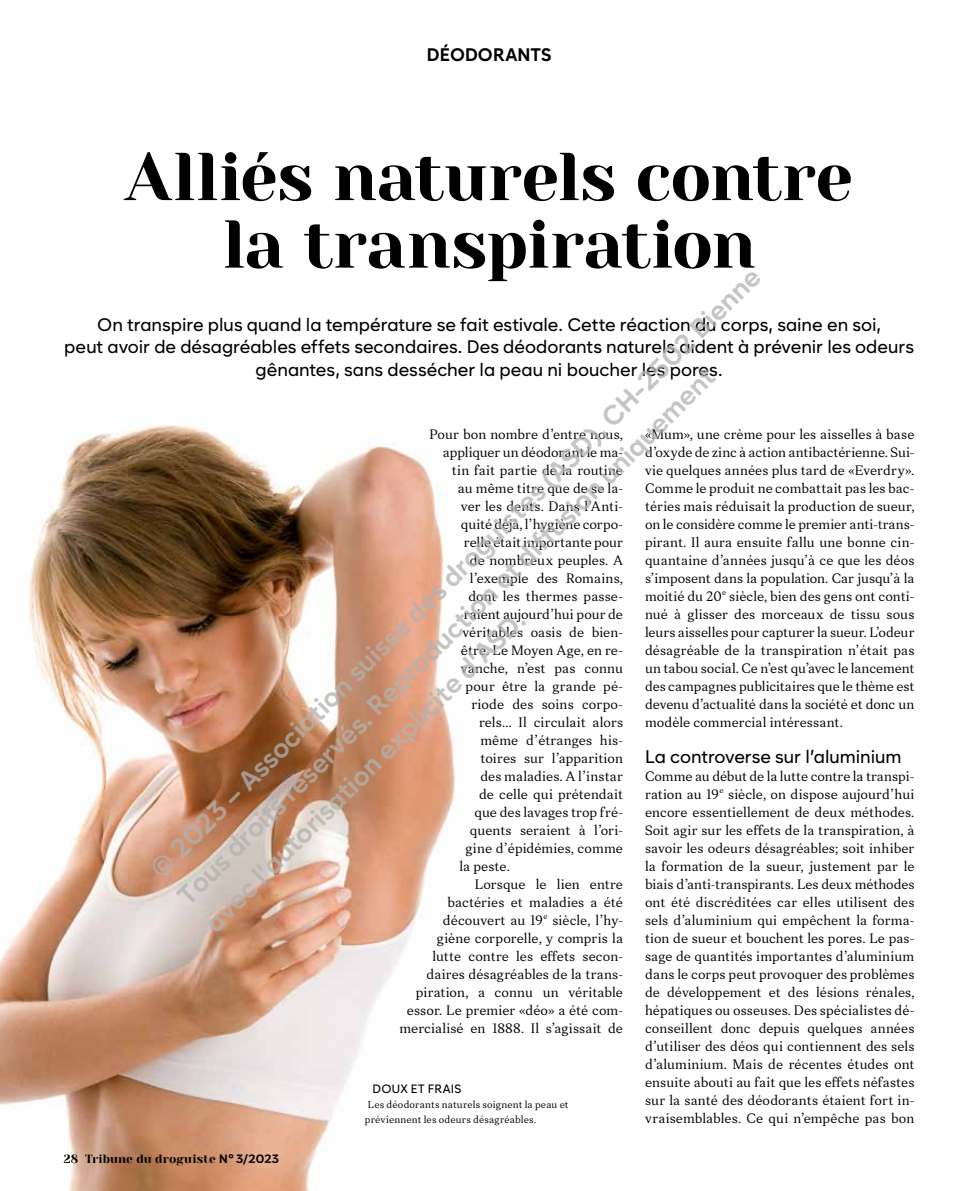
<style>
.page{position:relative;width:957px;height:1191px;background:#fff}
.page>*{position:absolute;margin:0;border:0;box-sizing:border-box;transform-origin:0 0}
.t1{font:67.5px/67.5px "Yeseva One";letter-spacing:-.015em;color:#000;text-align:center}
.t2{font:700 27px/38.2px "Zabal";color:rgb(178 178 176/.75)}
.t3{font:500 18px/22.5px "Zabal";color:#000;text-align:center}
.t4{font:700 18px "Zabal";letter-spacing:.005em;color:#000}
.t5{font:14.25px/18px "Leyendo";color:#000;text-align:justify}
.t6{font:12px "Yeseva One";letter-spacing:.02em;color:#000}
.t7{font:500 12px "Zabal";letter-spacing:.025em;color:#000}
.t8{font:10.5px/15px "Leyendo";letter-spacing:.015em;color:#000}
.s1{font-family:"Zabal";font-weight:700}
</style>
<div class="page">
<img style="left:0;top:425px;width:455px;height:766px">
<hr style="left:956px;top:838px;width:1px;height:353px;background:#8a9526">
<img style="left:956px;top:1080px;width:1px;height:110px">
<img style="left:956px;top:839px;width:1px;height:113px">
<p class="t4" style="left:427px;top:43px;width:126px">DÉODORANTS</p>
<h1 class="t1" style="left:125px;top:145px;width:729px">Alliés naturels contre la transpiration</h1>
<p class="t3" style="left:64px;top:313px;width:851px">On transpire plus quand la température se fait estivale. Cette réaction du corps, saine en soi,<br>peut avoir de désagréables effets secondaires. Des déodorants naturels aident à prévenir les odeurs gênantes, sans dessécher la peau ni boucher les pores.</p>
<h2 class="t2" style="left:142px;top:859px;width:851px;rotate:-45deg">© 2023 – Association suisse des droguistes (ASD), CH-2502 Bienne<br>Tous droits réservés. Reproduction et diffusion uniquement<br>avec l’autorisation explicite d’ASD.</h2>
<p class="t5" style="left:645px;top:424px;width:271px">«Mum», une crème pour les aisselles à base d’oxyde de zinc à action antibactérienne. Sui&shy;vie quelques années plus tard de «Everdry».<br>Comme le produit ne combattait pas les bac&shy;téries mais réduisait la production de sueur, on le considère comme le premier anti--trans&shy;pirant. Il aura ensuite fallu une bonne cin&shy;quantaine d’années jusqu’à ce que les déos s’imposent dans la population. Car jusqu’à la moitié du 20<sup>e</sup> siècle, bien des gens ont conti&shy;nué à glisser des morceaux de tissu sous leurs aisselles pour capturer la sueur. L’odeur désagréable de la transpiration n’était pas un tabou social. Ce n’est qu’avec le lancement des campagnes publicitaires que le thème est devenu d’actualité dans la société et donc un modèle commercial intéressant.</p>
<p class="t3" style="left:645px;top:745px;width:258px">La controverse sur l’aluminium</p>
<p class="t5" style="left:645px;top:766px;width:271px">Comme au début de la lutte contre la transpi&shy;ration au 19<sup>e</sup> siècle, on dispose aujourd’hui encore essentiellement de deux méthodes.<br>Soit agir sur les effets de la transpiration, à savoir les odeurs désagréables; soit inhiber la formation de la sueur, justement par le biais d’anti-transpirants. Les deux méthodes ont été discréditées car elles utilisent des sels d’aluminium qui empêchent la forma&shy;tion de sueur et bouchent les pores. Le pas&shy;sage de quantités importantes d’aluminium dans le corps peut provoquer des problèmes de développement et des lésions rénales, hépatiques ou osseuses. Des spécialistes dé&shy;conseillent donc depuis quelques années d’utiliser des déos qui contiennent des sels d’aluminium. Mais de récentes études ont ensuite abouti au fait que les effets néfastes sur la santé des déodorants étaient fort in&shy;vraisemblables. Ce qui n’empêche pas bon</p>
<p class="t5" style="left:429px;top:424px;width:195px">Pour bon nombre d’entre nous,</p>
<p class="t5" style="left:443px;top:442px;width:182px">appliquer un déodorant le ma-</p>
<p class="t5" style="left:452px;top:460px;width:173px">tin fait partie de la routine</p>
<p class="t5" style="left:458px;top:478px;width:167px">au même titre que de se la-</p>
<p class="t5" style="left:461px;top:496px;width:163px">ver les dents. Dans l’Anti-</p>
<p class="t5" style="left:461px;top:514px;width:163px">quité déjà, l’hygiène corpo-</p>
<p class="t5" style="left:464px;top:532px;width:160px">relle était importante pour</p>
<p class="t5" style="left:470px;top:550px;width:155px">de nombreux peuples. A</p>
<p class="t5" style="left:470px;top:568px;width:155px">l’exemple des Romains,</p>
<p class="t5" style="left:468px;top:586px;width:156px">dont les thermes passe-</p>
<p class="t5" style="left:464px;top:604px;width:161px">raient aujourd’hui pour de</p>
<p class="t5" style="left:462px;top:622px;width:161px">véritables oasis de bien-</p>
<p class="t5" style="left:461px;top:640px;width:163px">être. Le Moyen Age, en re-</p>
<p class="t5" style="left:461px;top:658px;width:164px">vanche, n’est pas connu</p>
<p class="t5" style="left:465px;top:676px;width:159px">pour être la grande pé-</p>
<p class="t5" style="left:471px;top:694px;width:153px">riode des soins corpo-</p>
<p class="t5" style="left:479px;top:712px;width:145px">rels… Il circulait alors</p>
<p class="t5" style="left:480px;top:730px;width:144px">même d’étranges his-</p>
<p class="t5" style="left:480px;top:748px;width:144px">toires sur l’apparition</p>
<p class="t5" style="left:480px;top:766px;width:144px">des maladies. A l’instar</p>
<p class="t5" style="left:479px;top:784px;width:146px">de celle qui prétendait</p>
<p class="t5" style="left:474px;top:802px;width:150px">que des lavages trop fré-</p>
<p class="t5" style="left:470px;top:820px;width:155px">quents seraient à l’ori-</p>
<p class="t5" style="left:465px;top:838px;width:159px">gine d’épidémies, comme</p>
<p class="t5" style="left:459px;top:856px;width:52px">la peste.</p>
<p class="t5" style="left:475px;top:874px;width:150px">Lorsque le lien entre</p>
<p class="t5" style="left:447px;top:892px;width:177px">bactéries et maladies a été</p>
<p class="t5" style="left:443px;top:910px;width:181px">découvert au 19<sup>e</sup> siècle, l’hy-</p>
<p class="t5" style="left:437px;top:928px;width:188px">giène corporelle, y compris la</p>
<p class="t5" style="left:432px;top:946px;width:192px">lutte contre les effets secon-</p>
<p class="t5" style="left:426px;top:964px;width:198px">daires désagréables de la trans-</p>
<p class="t5" style="left:416px;top:982px;width:209px">piration, a connu un véritable</p>
<p class="t5" style="left:407px;top:1000px;width:218px">essor. Le premier «déo» a été com-</p>
<p class="t5" style="left:399px;top:1018px;width:225px">mercialisé en 1888. Il s’agissait de</p>
<p class="t7" style="left:372px;top:1081px;width:91px">DOUX ET FRAIS</p>
<p class="t8" style="left:365px;top:1096px;width:205px">Les déodorants naturels soignent la peau et préviennent les odeurs désagréables.</p>
<p class="t6" style="left:64px;top:1152px;width:217px">28 Tribune du droguiste <span class="s1">N° 3/2023</span></p>
</div>
